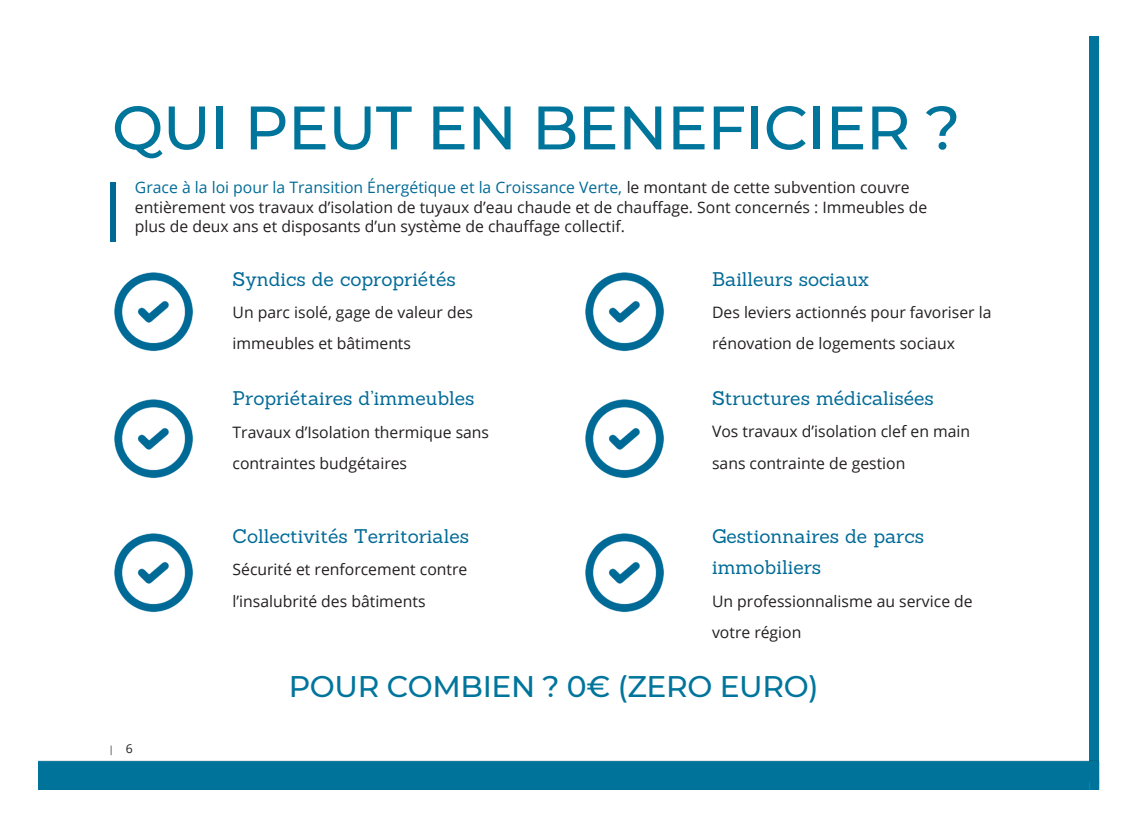
<style>
.page{position:relative;width:1136px;height:829px;background:#fff}
.page>*{position:absolute;margin:0;border:0;box-sizing:border-box;transform-origin:0 0}
.t1{font:500 61.25px "Montserrat";letter-spacing:-.01em;color:#00759c}
.t2{font:500 29.75px "Montserrat";letter-spacing:-.01em;color:#00759c}
.t3{font:19.25px/30.1px "Sanchez";color:#006a97}
.t4{font:15.75px/31.5px "Open Sans";color:#231f20}
.t5{font:12.25px "Open Sans";color:#231f20}
.s1{color:#006a97}
</style>
<div class="page">
<img style="left:39px;top:40px;width:1060px;height:748px">
<h3 class="t1" style="left:112px;top:90px;width:850px">QUI PEUT EN BENEFICIER ?</h3>
<p class="t4" style="left:135px;top:177px;width:793px;line-height:19.6px"><span class="s1">Grace à la loi pour la Transition Énergétique et la Croissance Verte,</span> le montant de cette subvention couvre entièrement vos travaux d’isolation de tuyaux d’eau chaude et de chauffage. Sont concernés : Immeubles de plus de deux ans et disposants d’un système de chauffage collectif.</p>
<h3 class="t3" style="left:232px;top:263px;width:225px">Syndics de copropriétés</h3>
<h3 class="t4" style="left:232px;top:296px;width:242px">Un parc isolé, gage de valeur des immeubles et bâtiments</h3>
<p class="t3" style="left:232px;top:383px;width:243px">Propriétaires d’immeubles</p>
<p class="t4" style="left:232px;top:415px;width:258px">Travaux d’Isolation thermique sans contraintes budgétaires</p>
<p class="t3" style="left:232px;top:520px;width:238px">Collectivités Territoriales</p>
<p class="t4" style="left:232px;top:553px;width:236px">Sécurité et renforcement contre l’insalubrité des bâtiments</p>
<h3 class="t3" style="left:712px;top:263px;width:158px">Bailleurs sociaux</h3>
<p class="t4" style="left:712px;top:296px;width:281px">Des leviers actionnés pour favoriser la rénovation de logements sociaux</p>
<p class="t3" style="left:712px;top:382px;width:223px">Structures médicalisées</p>
<h3 class="t4" style="left:712px;top:415px;width:259px">Vos travaux d’isolation clef en main sans contrainte de gestion</h3>
<h2 class="t3" style="left:712px;top:521px;width:213px">Gestionnaires de parcs immobiliers</h2>
<p class="t4" style="left:712px;top:584px;width:262px">Un professionnalisme au service de votre région</p>
<p class="t5" style="left:126px;top:739px;width:8px">6</p>
<p class="t2" style="left:289px;top:667px;width:531px">POUR COMBIEN ? 0€ (ZERO EURO)</p>
</div>
